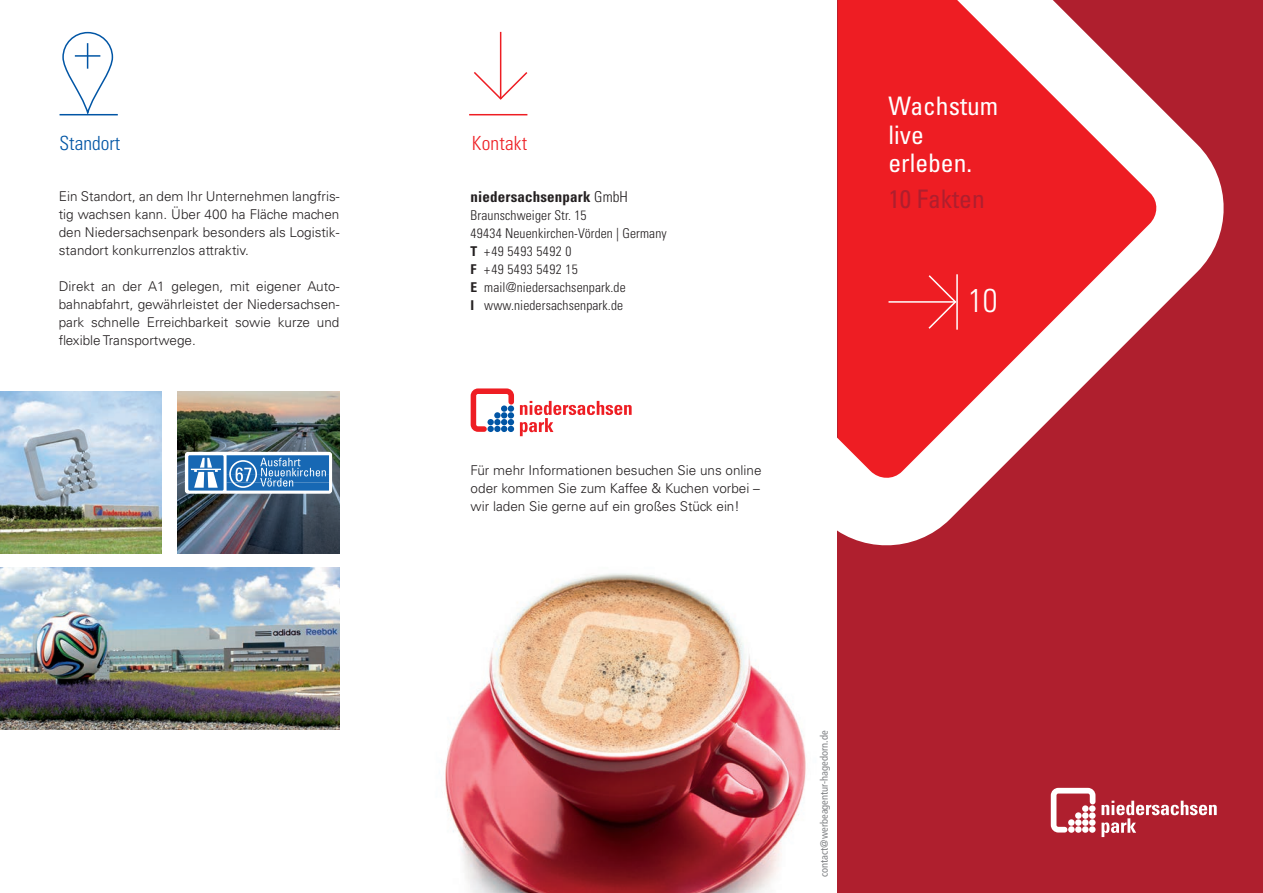
<style>
.page{position:relative;width:1263px;height:893px;background:#fff}
.page>*{position:absolute;margin:0;border:0;box-sizing:border-box;transform-origin:0 0}
.t1{font:300 condensed 33px "Univers LT Std";color:#fff}
.t2{font:condensed 25.5px/28.5px "Univers LT Std";color:#fff}
.t3{font:condensed 25.5px "Univers LT Std";color:#af1f2e}
.t4{font:300 condensed 19.5px "Univers LT Std";color:#0155a5}
.t5{font:300 condensed 19.5px "Univers LT Std";letter-spacing:.01em;color:#ee1d23}
.t6{font:700 condensed 15px "Univers LT Std";letter-spacing:.01em;color:#231f20}
.t7{font:300 13.5px/18px "Univers LT Std";color:#231f20;text-align:justify}
.t8{font:300 condensed 13.5px/18px "Univers LT Std";letter-spacing:.01em;color:#231f20}
.t9{font:condensed 10.5px "Frutiger LT Std";color:#808285}
.s1{font-weight:300}
.s2{font-weight:700}
</style>
<div class="page">
<img style="left:445px;top:573px;width:361px;height:320px">
<div style="left:838px;top:0;width:425px;height:893px;background:#af1f2e"></div>
<svg style="left:838px;top:0;width:386px;height:546px"></svg>
<svg style="left:1101px;top:801px;width:116px;height:36px"></svg>
<svg style="left:1051px;top:788px;width:44px;height:44px"></svg>
<hr style="left:888px;top:301px;width:68px;height:2px;background:#fff">
<svg style="left:927px;top:274px;width:29px;height:56px;background:#ef3237"></svg>
<hr style="left:956px;top:274px;width:2px;height:56px;background:#fff">
<svg style="left:520px;top:401px;width:112px;height:35px"></svg>
<svg style="left:471px;top:388px;width:43px;height:44px"></svg>
<hr style="left:60px;top:114px;width:58px;height:1px;background:#0155a5">
<svg style="left:62px;top:31px;width:52px;height:83px"></svg>
<hr style="left:75px;top:55px;width:25px;height:2px;background:#0155a5">
<hr style="left:500px;top:32px;width:1px;height:67px;background:#ee1d23">
<svg style="left:474px;top:70px;width:54px;height:30px"></svg>
<hr style="left:469px;top:114px;width:58px;height:1px;background:#ee1d23">
<img style="left:0;top:392px;width:162px;height:161px">
<img style="left:178px;top:392px;width:161px;height:161px">
<div style="left:185px;top:452px;width:147px;height:42px;border:2px solid #fff;border-radius:2px"></div>
<svg style="left:188px;top:455px;width:141px;height:36px;background:#4c8ac5"></svg>
<img style="left:0;top:568px;width:339px;height:161px">
<h3 class="t4" style="left:60px;top:131px;width:62px">Standort</h3>
<h3 class="t5" style="left:472px;top:131px;width:57px">Kontakt</h3>
<p class="t7" style="left:59px;top:187px;width:282px">Ein Standort, an dem Ihr Unternehmen langfris&shy;tig wachsen kann. Über 400 ha Fläche machen den Niedersachsenpark besonders als Logistik&shy;standort konkurrenzlos attraktiv.</p>
<p class="t7" style="left:59px;top:277px;width:282px">Direkt an der A1 gelegen, mit eigener Auto&shy;bahnabfahrt, gewährleistet der Niedersachsen&shy;park schnelle Erreichbarkeit sowie kurze und flexible Transportwege.</p>
<p class="t6" style="left:471px;top:188px;width:159px">niedersachsenpark <span class="s1">GmbH</span></p>
<p class="t8" style="left:471px;top:206px;width:198px">Braunschweiger Str. 15<br>49434 Neuenkirchen-Vörden | Germany<br><span class="s2">T</span> +49 5493 5492 0<br><span class="s2">F</span> +49 5493 5492 15<br><span class="s2">E</span> mail@niedersachsenpark.de<br><span class="s2">I</span> www.niedersachsenpark.de</p>
<p class="t7" style="left:471px;top:461px;width:292px;text-align:left">Für mehr Informationen besuchen Sie uns online oder kommen Sie zum Kaffee &amp; Kuchen vorbei – wir laden Sie gerne auf ein großes Stück ein!</p>
<h2 class="t2" style="left:888px;top:92px;width:111px">Wachstum live erleben.</h2>
<h2 class="t3" style="left:888px;top:183px;width:98px">10 Fakten</h2>
<h1 class="t1" style="left:968px;top:281px;width:31px">10</h1>
<p class="t9" style="left:818px;top:877px;width:148px;rotate:-90deg">contact@werbeagentur-hagedorn.de</p>
</div>
